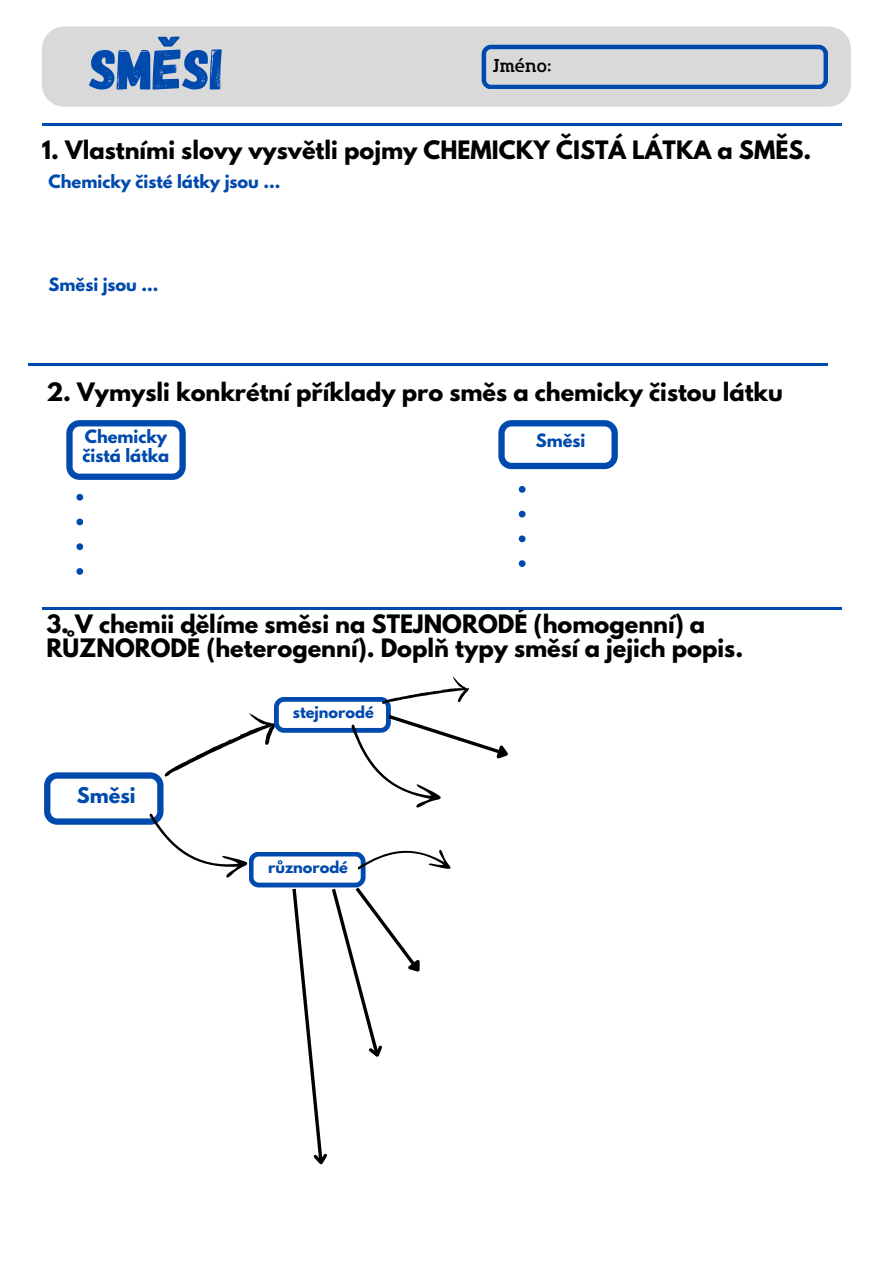
<style>
.page{position:relative;width:893px;height:1264px;background:#fff}
.page>*{position:absolute;margin:0;border:0;box-sizing:border-box;transform-origin:0 0}
.t1{font:57.3px "Gagalin";color:#004aad}
.t2{font:700 22.5px/24px "League Spartan";color:#010101}
.t3{font:700 19.2px "League Spartan";color:#004aad}
.t4{font:18.6px "Flatory Slab 500";color:#000}
.t5{font:700 16.2px/19px "League Spartan";color:#004aad}
.t6{font:700 14.55px "League Spartan";color:#004aad}
</style>
<div class="page">
<hr style="left:42px;top:123px;width:799px;height:2px;background:#004aad">
<hr style="left:28px;top:363px;width:799px;height:3px;background:#004aad">
<div style="left:42px;top:26px;width:808px;height:81px;background:#d9d9d9"></div>
<svg style="left:481px;top:45px;width:347px;height:44px;background:#abbacf"></svg>
<svg style="left:66px;top:420px;width:120px;height:60px"></svg>
<svg style="left:498px;top:420px;width:119px;height:49px"></svg>
<svg style="left:76px;top:494px;width:7px;height:6px"></svg>
<svg style="left:76px;top:518px;width:7px;height:7px"></svg>
<svg style="left:76px;top:543px;width:7px;height:7px"></svg>
<svg style="left:76px;top:568px;width:7px;height:7px"></svg>
<svg style="left:518px;top:486px;width:7px;height:6px"></svg>
<svg style="left:518px;top:510px;width:7px;height:7px"></svg>
<svg style="left:518px;top:535px;width:7px;height:7px"></svg>
<svg style="left:518px;top:560px;width:7px;height:7px"></svg>
<hr style="left:42px;top:607px;width:799px;height:2px;background:#004aad">
<svg style="left:44px;top:676px;width:464px;height:489px"></svg>
<p class="t1" style="left:90px;top:32px;width:135px">Směsi</p>
<p class="t4" style="left:493px;top:55px;width:60px">Jméno:</p>
<p class="t2" style="left:42px;top:140px;width:771px">1. Vlastními slovy vysvětli pojmy CHEMICKY ČISTÁ LÁTKA a SMĚS.</p>
<p class="t5" style="left:49px;top:174px;width:233px">Chemicky čisté látky jsou ...</p>
<p class="t5" style="left:49px;top:276px;width:111px">Směsi jsou ...</p>
<p class="t2" style="left:46px;top:383px;width:738px">2. Vymysli konkrétní příklady pro směs a chemicky čistou látku</p>
<p class="t5" style="left:83px;top:429px;width:88px">Chemicky čistá látka</p>
<p class="t5" style="left:536px;top:433px;width:51px">Směsi</p>
<p class="t2" style="left:46px;top:614px;width:698px">3. V chemii dělíme směsi na STEJNORODÉ (homogenní) a<br>RŮZNORODÉ (heterogenní). Doplň typy směsí a jejich popis.</p>
<p class="t3" style="left:77px;top:785px;width:60px">Směsi</p>
<p class="t6" style="left:293px;top:705px;width:82px">stejnorodé</p>
<p class="t6" style="left:268px;top:859px;width:81px">různorodé</p>
</div>
